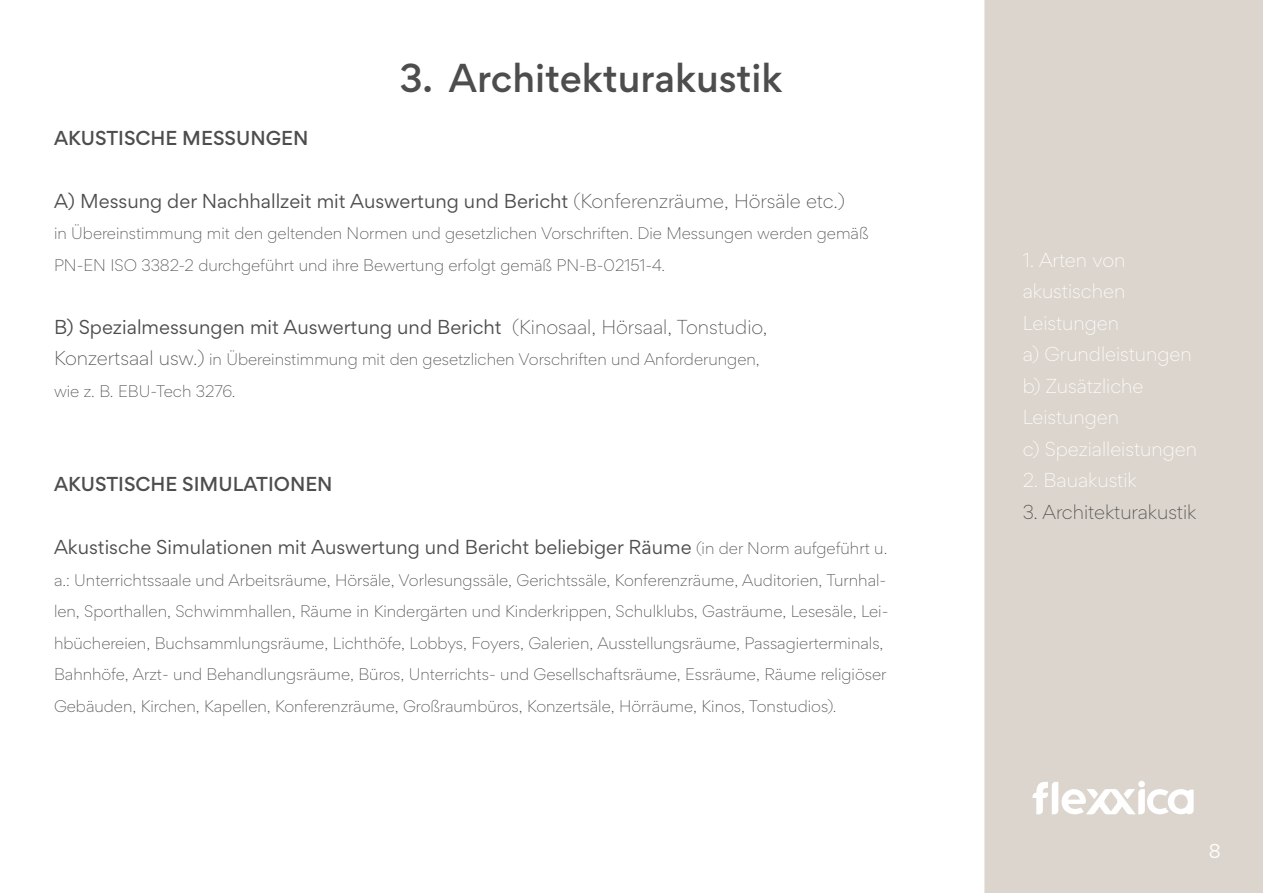
<style>
.page{position:relative;width:1263px;height:893px;background:#fff}
.page>*{position:absolute;margin:0;border:0;box-sizing:border-box;transform-origin:0 0}
.t1{font:500 36px "Gordita";color:#4d4d4d}
.t2{font:18px "Gordita";color:#4d4d4d}
.t3{font:300 18px "Gordita";color:#fff}
.t4{font:500 18px "Gordita";color:#4d4d4d}
.t5{font:300 18px "Gordita";color:#4d4d4d}
.t6{font:18px "Gordita";color:#fff}
.t7{font:300 15px/31.5px "Gordita";color:#4d4d4d}
.s1{font-weight:300}
.s2{font-size:18px}
.s3{font-weight:300;font-size:15px}
</style>
<div class="page">
<div style="left:985px;top:1px;width:277px;height:891px;background:#dbd5cd"></div>
<div style="left:984px;top:0;width:279px;height:893px;border:2px solid #dbd5cd"></div>
<div style="left:1138px;top:781px;width:7px;height:6px;background:#fff;border-radius:50%"></div>
<svg style="left:1032px;top:782px;width:161px;height:32px"></svg>
<p class="t4" style="left:54px;top:124px;width:256px">AKUSTISCHE MESSUNGEN</p>
<p class="t1" style="left:399px;top:52px;width:385px">3. Architekturakustik</p>
<p class="t2" style="left:54px;top:187px;width:792px">A) Messung der Nachhallzeit mit Auswertung und Bericht <span class="s1">(Konferenzräume, Hörsäle etc.)</span></p>
<p class="t7" style="left:54px;top:217px;width:816px">in Übereinstimmung mit den geltenden Normen und gesetzlichen Vorschriften. Die Messungen werden gemäß</p>
<p class="t7" style="left:54px;top:248px;width:613px">PN-EN ISO 3382-2 durchgeführt und ihre Bewertung erfolgt gemäß PN-B-02151-4.</p>
<p class="t2" style="left:54px;top:313px;width:715px">B) Spezialmessungen mit Auswertung und Bericht <span class="s1">(Kinosaal, Hörsaal, Tonstudio,</span></p>
<p class="t7" style="left:54px;top:343px;width:707px"><span class="s2">Konzertsaal usw.)</span> in Übereinstimmung mit den gesetzlichen Vorschriften und Anforderungen,</p>
<p class="t7" style="left:54px;top:374px;width:183px">wie z. B. EBU-Tech 3276.</p>
<p class="t4" style="left:54px;top:471px;width:280px">AKUSTISCHE SIMULATIONEN</p>
<p class="t2" style="left:54px;top:534px;width:835px">Akustische Simulationen mit Auswertung und Bericht beliebiger Räume <span class="s3">(in der Norm aufgeführt u.</span></p>
<p class="t7" style="left:54px;top:563px;width:836px">a.: Unterrichtssaale und Arbeitsräume, Hörsäle, Vorlesungssäle, Gerichtssäle, Konferenzräume, Auditorien, Turnhal&shy;len, Sporthallen, Schwimmhallen, Räume in Kindergärten und Kinderkrippen, Schulklubs, Gasträume, Lesesäle, Lei&shy;hbüchereien, Buchsammlungsräume, Lichthöfe, Lobbys, Foyers, Galerien, Ausstellungsräume, Passagierterminals, Bahnhöfe, Arzt- und Behandlungsräume, Büros, Unterrichts- und Gesellschaftsräume, Essräume, Räume religiöser Gebäuden, Kirchen, Kapellen, Konferenzräume, Großraumbüros, Konzertsäle, Hörräume, Kinos, Tonstudios).</p>
<p class="t3" style="left:1023px;top:247px;width:104px">1. Arten von</p>
<p class="t3" style="left:1023px;top:278px;width:104px">akustischen</p>
<p class="t3" style="left:1023px;top:310px;width:98px">Leistungen</p>
<p class="t3" style="left:1023px;top:341px;width:171px">a) Grundleistungen</p>
<p class="t3" style="left:1023px;top:373px;width:122px">b) Zusätzliche</p>
<p class="t3" style="left:1023px;top:404px;width:98px">Leistungen</p>
<p class="t3" style="left:1023px;top:436px;width:176px">c) Spezialleistungen</p>
<p class="t3" style="left:1023px;top:467px;width:116px">2. Bauakustik</p>
<p class="t5" style="left:1023px;top:499px;width:175px">3. Architekturakustik</p>
<p class="t6" style="left:1209px;top:838px;width:13px">8</p>
</div>
